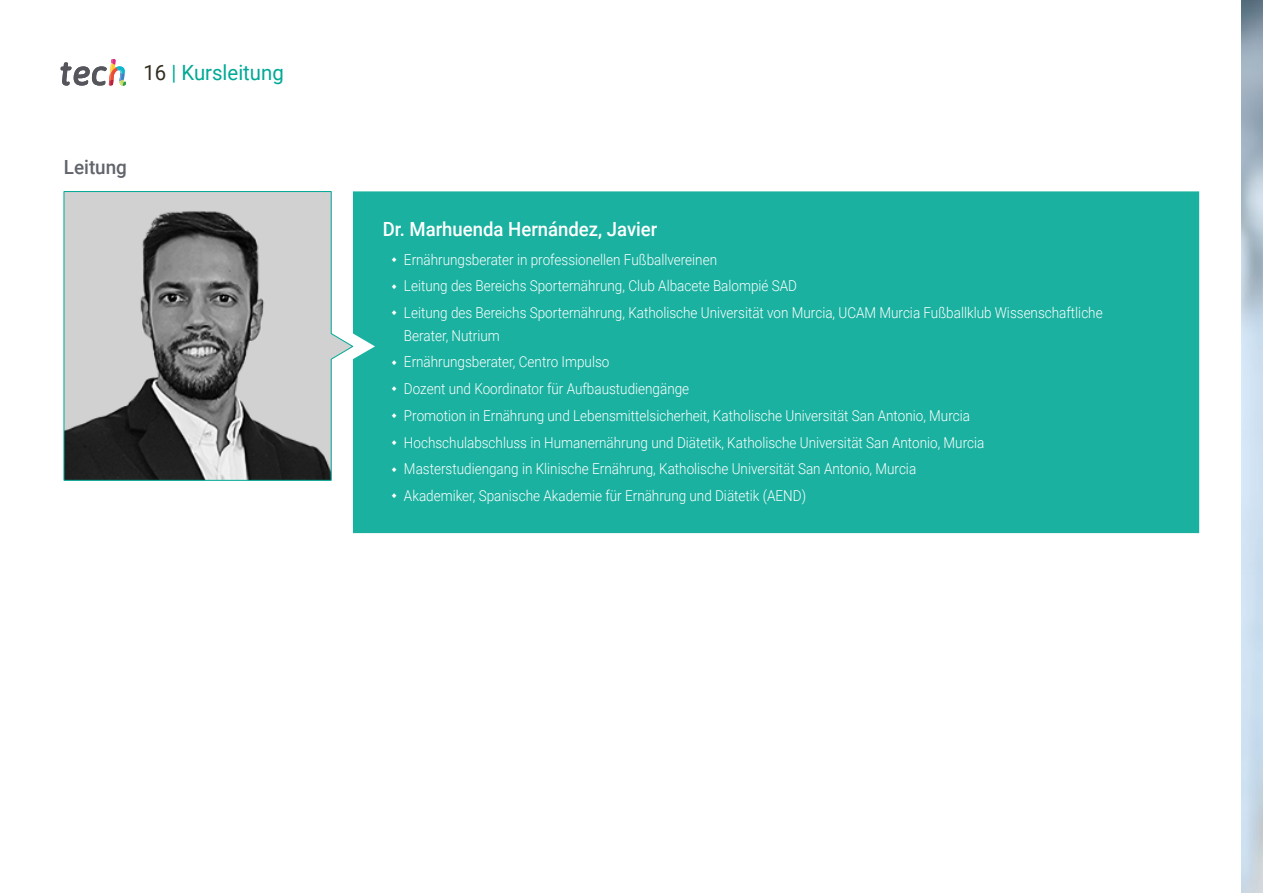
<style>
.page{position:relative;width:1263px;height:893px;background:#fff}
.page>*{position:absolute;margin:0;border:0;box-sizing:border-box;transform-origin:0 0}
.t1{font:21px "Roboto";color:#00a996}
.t2{font:500 19.5px "Roboto";color:#fff;scale:.95 1}
.t3{font:500 19.5px "Roboto";color:#61646a}
.t4{font:300 15px/26.7px "Roboto";color:#fff;scale:.9 1}
.s1{color:#312e20}
</style>
<div class="page">
<img style="left:1242px;top:0;width:21px;height:893px">
<div style="left:353px;top:191px;width:846px;height:342px;background:#1ab1a0"></div>
<svg style="left:64px;top:191px;width:289px;height:290px;background:#9d9f9e"></svg>
<svg style="left:61px;top:59px;width:65px;height:27px"></svg>
<svg style="left:392px;top:257px;width:5px;height:5px"></svg>
<svg style="left:392px;top:284px;width:5px;height:5px"></svg>
<svg style="left:392px;top:310px;width:5px;height:5px"></svg>
<svg style="left:392px;top:360px;width:5px;height:5px"></svg>
<svg style="left:392px;top:386px;width:5px;height:5px"></svg>
<svg style="left:392px;top:413px;width:5px;height:5px"></svg>
<svg style="left:392px;top:440px;width:5px;height:5px"></svg>
<svg style="left:392px;top:467px;width:5px;height:5px"></svg>
<svg style="left:392px;top:493px;width:5px;height:5px"></svg>
<h1 class="t1" style="left:144px;top:57px;width:142px"><span class="s1">16</span> | Kursleitung</h1>
<h2 class="t3" style="left:64px;top:154px;width:65px">Leitung</h2>
<h2 class="t2" style="left:383px;top:215px;width:291px">Dr. Marhuenda Hernández, Javier</h2>
<p class="t4" style="left:404px;top:245px;width:778px">Ernährungsberater in professionellen Fußballvereinen<br>Leitung des Bereichs Sporternährung, Club Albacete Balompié SAD<br>Leitung des Bereichs Sporternährung, Katholische Universität von Murcia, UCAM Murcia Fußballklub Wissenschaftliche</p>
<p class="t4" style="left:404px;top:321px;width:646px">Berater, Nutrium<br>Ernährungsberater, Centro Impulso<br>Dozent und Koordinator für Aufbaustudiengänge<br>Promotion in Ernährung und Lebensmittelsicherheit, Katholische Universität San Antonio, Murcia Hochschulabschluss in Humanernährung und Diätetik, Katholische Universität San Antonio, Murcia Masterstudiengang in Klinische Ernährung, Katholische Universität San Antonio, Murcia Akademiker, Spanische Akademie für Ernährung und Diätetik (AEND)</p>
</div>
